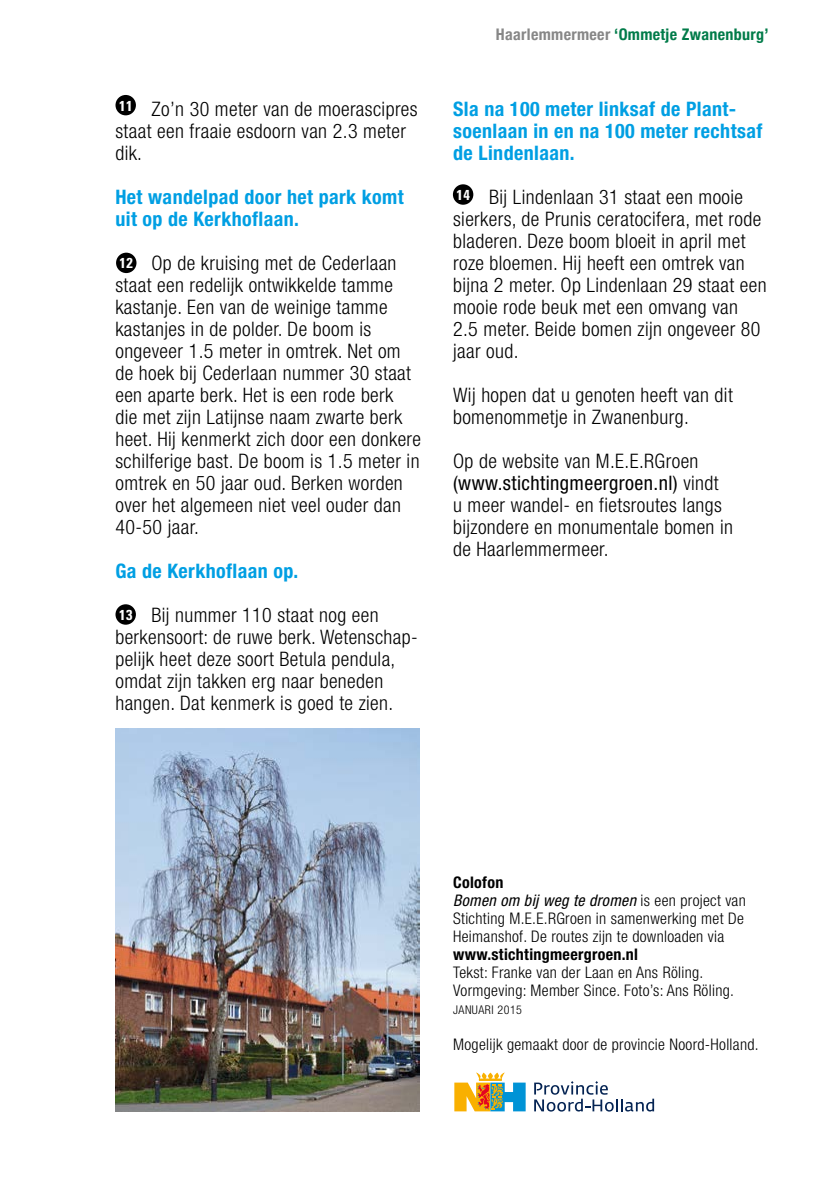
<style>
.page{position:relative;width:840px;height:1191px;background:#fff}
.page>*{position:absolute;margin:0;border:0;box-sizing:border-box;transform-origin:0 0}
.t1{font:300 condensed 20px/22px "Helvetica Neue LT";letter-spacing:.02em;color:#000}
.t2{font:700 condensed 20px/22px "Helvetica Neue LT";letter-spacing:.02em;color:#009fe3}
.t3{font:300 condensed 16px/18px "Helvetica Neue LT";letter-spacing:.02em;color:#000}
.t4{font:700 condensed 16px "Helvetica Neue";letter-spacing:.02em;color:#007b49}
.t5{font:700 condensed 16px "Helvetica Neue LT";letter-spacing:.02em;color:#000}
.t6{font:700 condensed 14.4px "Univers LT";letter-spacing:.04em;color:#fff}
.t7{font:300 condensed 12px "Helvetica Neue LT";letter-spacing:.04em;color:#000}
.s1{color:#878787}
.s2{font-weight:400}
.s3{font-weight:700}
.s4{font-weight:400;font-style:italic}
</style>
<div class="page">
<div style="left:115px;top:95px;width:21px;height:20px;background:#000;border-radius:50%"></div>
<div style="left:116px;top:253px;width:20px;height:20px;background:#000;border-radius:50%"></div>
<div style="left:452px;top:184px;width:21px;height:21px;background:#000;border-radius:50%"></div>
<img style="left:115px;top:729px;width:305px;height:382px">
<div style="left:115px;top:604px;width:21px;height:20px;background:#000;border-radius:50%"></div>
<svg style="left:454px;top:1072px;width:71px;height:39px"></svg>
<svg style="left:534px;top:1081px;width:119px;height:30px"></svg>
<p class="t6" style="left:119px;top:97px;width:15px">11</p>
<p class="t1" style="left:115px;top:98px;width:303px;text-indent:36px">Zo’n 30 meter van de moerascipres staat een fraaie esdoorn van 2.3 meter dik.</p>
<p class="t2" style="left:115px;top:186px;width:290px">Het wandelpad door het park komt uit op de Kerkhoflaan.</p>
<p class="t1" style="left:115px;top:252px;width:307px;text-indent:36px">Op de kruising met de Cederlaan staat een redelijk ontwikkelde tamme kastanje. Een van de weinige tamme kastanjes in de polder. De boom is ongeveer 1.5 meter in omtrek. Net om de hoek bij Cederlaan nummer 30 staat een aparte berk. Het is een rode berk<br>die met zijn Latijnse naam zwarte berk heet. Hij kenmerkt zich door een donkere schilferige bast. De boom is 1.5 meter in omtrek en 50 jaar oud. Berken worden over het algemeen niet veel ouder dan 40-50 jaar.</p>
<p class="t2" style="left:115px;top:560px;width:184px">Ga de Kerkhoflaan op.</p>
<p class="t1" style="left:115px;top:604px;width:304px;text-indent:36px">Bij nummer 110 staat nog een berkensoort: de ruwe berk. Wetenschap&shy;pelijk heet deze soort Betula pendula, omdat zijn takken erg naar beneden hangen. Dat kenmerk is goed te zien.</p>
<p class="t6" style="left:119px;top:254px;width:15px">12</p>
<p class="t6" style="left:119px;top:606px;width:15px">13</p>
<p class="t4" style="left:495px;top:21px;width:274px"><span class="s1">Haarlemmermeer</span> ‘Ommetje Zwanenburg’</p>
<p class="t2" style="left:453px;top:98px;width:310px">Sla na 100 meter linksaf de Plant&shy;soenlaan in en na 100 meter rechtsaf de Lindenlaan.</p>
<p class="t1" style="left:453px;top:186px;width:315px;text-indent:36px">Bij Lindenlaan 31 staat een mooie sierkers, de Prunis ceratocifera, met rode bladeren. Deze boom bloeit in april met roze bloemen. Hij heeft een omtrek van bijna 2 meter. Op Lindenlaan 29 staat een mooie rode beuk met een omvang van 2.5 meter. Beide bomen zijn ongeveer 80 jaar oud.</p>
<p class="t1" style="left:453px;top:384px;width:281px">Wij hopen dat u genoten heeft van dit bomenommetje in Zwanenburg.</p>
<p class="t1" style="left:453px;top:450px;width:281px">Op de website van M.E.E.RGroen <span class="s2">(www.stichtingmeergroen.nl)</span> vindt<br>u meer wandel- en fietsroutes langs bijzondere en monumentale bomen in de Haarlemmermeer.</p>
<p class="t6" style="left:456px;top:186px;width:15px">14</p>
<p class="t3" style="left:453px;top:873px;width:294px"><span class="s3">Colofon<br></span><span class="s4">Bomen om bij weg te dromen</span> is een project van Stichting M.E.E.RGroen in samenwerking met De Heimanshof. De routes zijn te downloaden via</p>
<p class="t5" style="left:453px;top:944px;width:186px">www.stichtingmeergroen.nl</p>
<p class="t3" style="left:453px;top:963px;width:282px">Tekst: Franke van der Laan en Ans Röling.<br>Vormgeving: Member Since. Foto’s: Ans Röling.</p>
<p class="t7" style="left:453px;top:1002px;width:70px">JANUARI 2015</p>
<p class="t3" style="left:453px;top:1035px;width:307px">Mogelijk gemaakt door de provincie Noord-Holland.</p>
</div>
